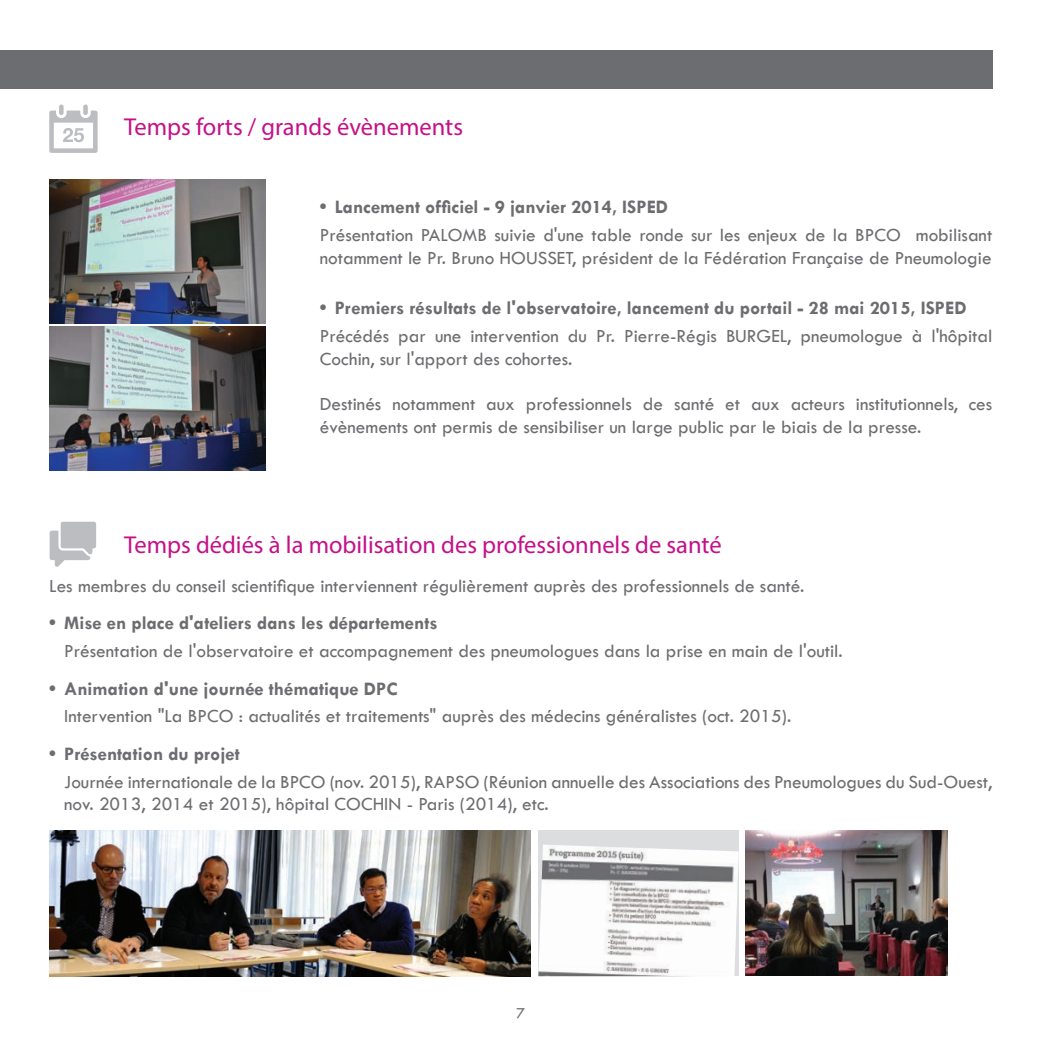
<style>
.page{position:relative;width:1042px;height:1042px;background:#fff}
.page>*{position:absolute;margin:0;border:0;box-sizing:border-box;transform-origin:0 0}
.t1{font:24.5px "Myriad Pro";color:#c51088}
.t2{font:19.25px/22.8px "Tw Cen";color:#6c6d70}
.t3{font:700 19.25px "Tw Cen";color:#6c6d70}
.t4{font:15.75px "Tw Cen";color:#6c6d70}
</style>
<div class="page">
<div style="left:0;top:50px;width:992px;height:38px;background:#6c6d70"></div>
<img style="left:50px;top:180px;width:216px;height:143px">
<img style="left:50px;top:326px;width:216px;height:144px">
<svg style="left:50px;top:522px;width:46px;height:45px"></svg>
<svg style="left:49px;top:104px;width:49px;height:49px"></svg>
<img style="left:50px;top:830px;width:481px;height:146px">
<img style="left:746px;top:830px;width:201px;height:146px">
<div style="left:538px;top:830px;width:201px;height:146px;background:#dcdddf"></div>
<img style="left:538px;top:844px;width:201px;height:132px">
<p class="t1" style="left:124px;top:112px;width:341px">Temps forts / grands évènements</p>
<p class="t3" style="left:320px;top:195px;width:350px">• Lancement officiel - 9 janvier 2014, ISPED</p>
<p class="t2" style="left:320px;top:223px;width:674px">Présentation PALOMB suivie d'une table ronde sur les enjeux de la BPCO mobilisant notamment le Pr. Bruno HOUSSET, président de la Fédération Française de Pneumologie</p>
<p class="t3" style="left:320px;top:296px;width:648px">• Premiers résultats de l'observatoire, lancement du portail - 28 mai 2015, ISPED</p>
<p class="t2" style="left:320px;top:324px;width:674px">Précédés par une intervention du Pr. Pierre-Régis BURGEL, pneumologue à l'hôpital<br>Cochin, sur l'apport des cohortes.</p>
<p class="t2" style="left:320px;top:392px;width:674px">Destinés notamment aux professionnels de santé et aux acteurs institutionnels, ces évènements ont permis de sensibiliser un large public par le biais de la presse.</p>
<p class="t1" style="left:124px;top:529px;width:599px">Temps dédiés à la mobilisation des professionnels de santé</p>
<p class="t2" style="left:49px;top:574px;width:757px">Les membres du conseil scientifique interviennent régulièrement auprès des professionnels de santé.</p>
<p class="t3" style="left:49px;top:611px;width:390px">• Mise en place d'ateliers dans les départements</p>
<p class="t2" style="left:64px;top:639px;width:780px">Présentation de l'observatoire et accompagnement des pneumologues dans la prise en main de l'outil.</p>
<p class="t3" style="left:49px;top:677px;width:350px">• Animation d'une journée thématique DPC</p>
<p class="t2" style="left:64px;top:705px;width:728px">Intervention "La BPCO : actualités et traitements" auprès des médecins généralistes (oct. 2015).</p>
<p class="t3" style="left:49px;top:742px;width:192px">• Présentation du projet</p>
<p class="t2" style="left:64px;top:770px;width:929px">Journée internationale de la BPCO (nov. 2015), RAPSO (Réunion annuelle des Associations des Pneumologues du Sud‑Ouest, nov. 2013, 2014 et 2015), hôpital COCHIN - Paris (2014), etc.</p>
<p class="t4" style="left:517px;top:1003px;width:10px">7</p>
</div>
